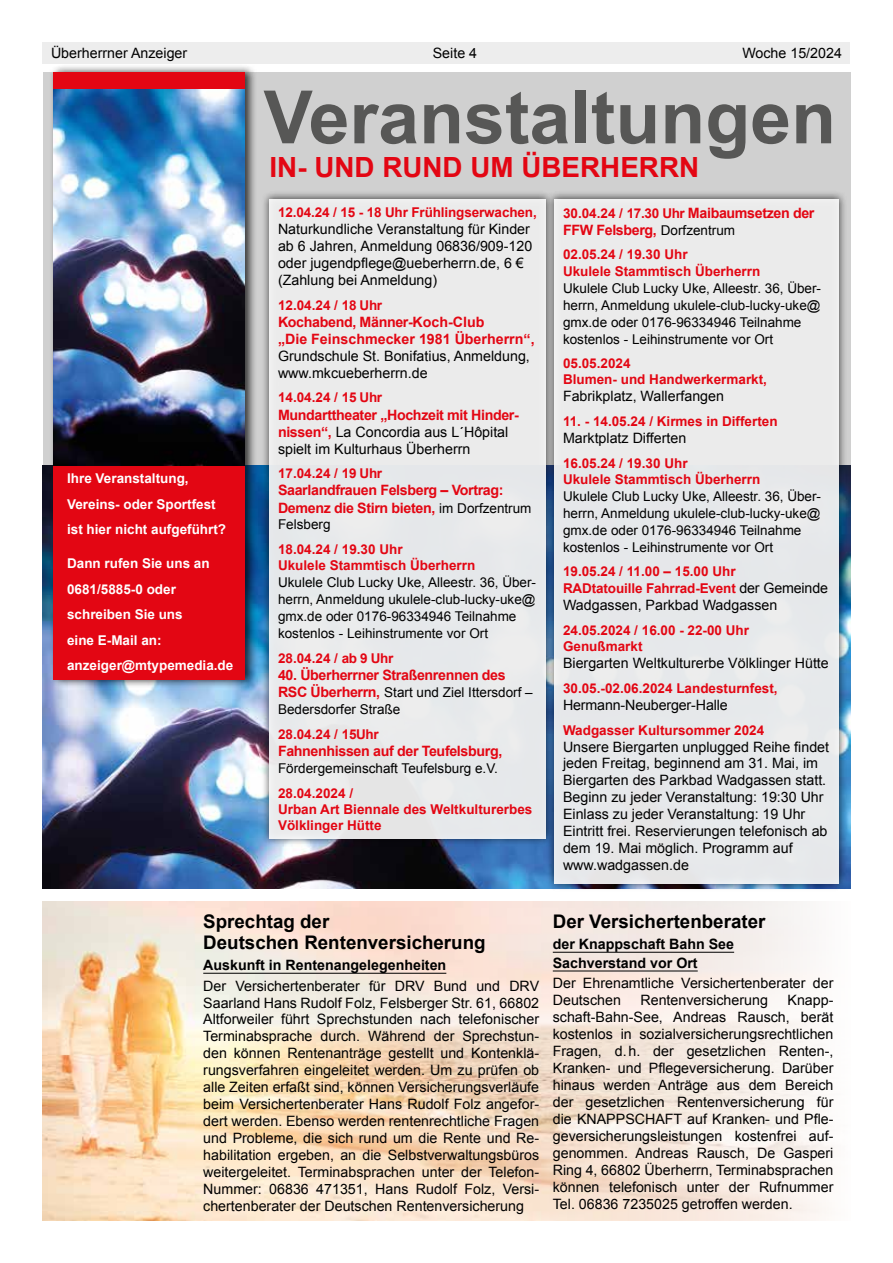
<style>
.page{position:relative;width:893px;height:1263px;background:#fff}
.page>*{position:absolute;margin:0;border:0;box-sizing:border-box;transform-origin:0 0}
.t1{font:700 73.5px "Arial";color:#575756}
.t2{font:700 27.75px "Arial";color:#e30613}
.t3{font:700 18.75px/21px "Arial";color:#000}
.t4{font:14.25px/17px "Arial";color:#000}
.t5{font:700 14.25px/17.1px "Arial";letter-spacing:-.025em;color:#e30613}
.t6{font:700 14.25px/18.8px "Arial";color:#000}
.t7{font:700 14.25px/17.1px "Arial";color:#e30613}
.t8{font:13.5px/17px "Arial";color:#000}
.t9{font:700 13.5px/16.2px "Arial";color:#e30613}
.t10{font:700 13.5px/25.5px "Arial";color:#fff}
.t11{font:700 13.5px "Arial";letter-spacing:-.025em;color:#e30613}
.s1{font-size:14.25px}
.s2{font-weight:400;font-size:13.5px;color:#000}
.s3{font-weight:400;font-size:14.25px;color:#000}
.s4{font-weight:700;color:#e30613}
.s5{font-weight:700;font-size:14.25px;color:#e30613}
</style>
<div class="page">
<div style="left:43px;top:43px;width:807px;height:21px;background:#ededed"></div>
<img style="left:43px;top:901px;width:789px;height:319px">
<hr style="left:553px;top:952px;width:181px;height:1px;background:#000">
<hr style="left:553px;top:971px;width:145px;height:1px;background:#000">
<div style="left:43px;top:72px;width:807px;height:608px;background:#d0d0d0"></div>
<img style="left:43px;top:466px;width:807px;height:423px">
<div style="left:261px;top:191px;width:293px;height:656px;background:#000;opacity:.75"></div>
<div style="left:269px;top:199px;width:277px;height:639px;background:#ebebeb"></div>
<div style="left:546px;top:191px;width:302px;height:700px;background:#000;opacity:.75"></div>
<div style="left:554px;top:199px;width:285px;height:684px;background:#e7e9eb"></div>
<div style="left:49px;top:64px;width:208px;height:624px;background:#000;opacity:.75"></div>
<div style="left:53px;top:72px;width:191px;height:608px;background:#e30613"></div>
<img style="left:53px;top:90px;width:191px;height:376px">
<hr style="left:203px;top:973px;width:243px;height:1px;background:#000">
<p class="t4" style="left:51px;top:45px;width:138px">Überherrner Anzeiger</p>
<p class="t4" style="left:433px;top:45px;width:46px">Seite 4</p>
<p class="t4" style="left:742px;top:45px;width:101px">Woche 15/2024</p>
<p class="t10" style="left:67px;top:466px;width:161px">Ihre Veranstaltung,<br>Vereins- oder Sportfest ist hier nicht aufgeführt?</p>
<p class="t10" style="left:67px;top:551px;width:168px">Dann rufen Sie uns an<br>0681/5885-0 oder schreiben Sie uns<br>eine E-Mail an: anzeiger@mtypemedia.de</p>
<h1 class="t1" style="left:264px;top:69px;width:574px">Veranstaltungen</h1>
<h2 class="t2" style="left:269px;top:148px;width:431px">IN- UND RUND UM ÜBERHERRN</h2>
<p class="t11" style="left:563px;top:204px;width:253px">30.04.24 / 17.30 Uhr <span class="s1">Maibaumsetzen der</span></p>
<p class="t5" style="left:563px;top:222px;width:174px">FFW Felsberg, <span class="s2">Dorfzentrum</span></p>
<p class="t9" style="left:563px;top:247px;width:199px">02.05.24 / 19.30 Uhr<br>Ukulele Stammtisch Überherrn</p>
<p class="t8" style="left:563px;top:280px;width:260px">Ukulele Club Lucky Uke, Alleestr. 36, Über&shy;herrn, Anmeldung ukulele-club-lucky-uke@ gmx.de oder 0176-96334946 Teilnahme kostenlos - Leihinstrumente vor Ort</p>
<p class="t9" style="left:563px;top:356px;width:206px">05.05.2024<br>Blumen- und Handwerkermarkt,</p>
<p class="t4" style="left:563px;top:388px;width:163px">Fabrikplatz, Wallerfangen</p>
<p class="t9" style="left:563px;top:414px;width:216px">11. - 14.05.24 / Kirmes in Differten</p>
<p class="t4" style="left:563px;top:430px;width:125px">Marktplatz Differten</p>
<p class="t9" style="left:563px;top:455px;width:199px">16.05.24 / 19.30 Uhr<br>Ukulele Stammtisch Überherrn</p>
<p class="t8" style="left:563px;top:488px;width:260px">Ukulele Club Lucky Uke, Alleestr. 36, Über&shy;herrn, Anmeldung ukulele-club-lucky-uke@ gmx.de oder 0176-96334946 Teilnahme kostenlos - Leihinstrumente vor Ort</p>
<p class="t9" style="left:563px;top:564px;width:267px;line-height:17px">19.05.24 / 11.00 – 15.00 Uhr<br>RADtatouille Fahrrad-Event <span class="s3">der Gemeinde</span></p>
<p class="t4" style="left:563px;top:597px;width:216px">Wadgassen, Parkbad Wadgassen</p>
<p class="t9" style="left:563px;top:623px;width:188px">24.05.2024 / 16.00 - 22-00 Uhr<br>Genußmarkt</p>
<p class="t4" style="left:563px;top:655px;width:267px">Biergarten Weltkulturerbe Völklinger Hütte</p>
<p class="t9" style="left:563px;top:680px;width:216px">30.05.-02.06.2024 Landesturnfest,</p>
<p class="t4" style="left:563px;top:696px;width:166px">Hermann-Neuberger-Halle</p>
<p class="t9" style="left:563px;top:722px;width:203px">Wadgasser Kultursommer 2024</p>
<p class="t4" style="left:563px;top:738px;width:268px">Unsere Biergarten unplugged Reihe findet jeden Freitag, beginnend am 31. Mai, im Biergarten des Parkbad Wadgassen statt.<br>Beginn zu jeder Veranstaltung: 19:30 Uhr Einlass zu jeder Veranstaltung: 19 Uhr Eintritt frei. Reservierungen telefonisch ab dem 19. Mai möglich. Programm auf www.wadgassen.de</p>
<p class="t9" style="left:278px;top:205px;width:260px">12.04.24 / 15 - 18 Uhr Frühlingserwachen,</p>
<p class="t4" style="left:278px;top:221px;width:256px">Naturkundliche Veranstaltung für Kinder ab 6 Jahren, Anmeldung 06836/909-120 oder jugendpflege@ueberherrn.de, 6 € (Zahlung bei Anmeldung)</p>
<p class="t9" style="left:278px;top:297px;width:106px">12.04.24 / 18 Uhr</p>
<p class="t7" style="left:278px;top:314px;width:258px">Kochabend, Männer-Koch-Club<br>„Die Feinschmecker 1981 Überherrn“,</p>
<p class="t4" style="left:278px;top:347px;width:253px">Grundschule St. Bonifatius, Anmeldung, www.mkcueberherrn.de</p>
<p class="t9" style="left:278px;top:390px;width:106px">14.04.24 / 15 Uhr</p>
<p class="t4" style="left:278px;top:406px;width:242px"><span class="s4">Mundarttheater „Hochzeit mit Hinder&shy;nissen“,</span> La Concordia aus L´Hôpital spielt im Kulturhaus Überherrn</p>
<p class="t9" style="left:278px;top:466px;width:106px">17.04.24 / 19 Uhr</p>
<p class="t5" style="left:278px;top:482px;width:255px">Saarlandfrauen Felsberg – Vortrag:<br>Demenz die Stirn bieten, <span class="s2">im Dorfzentrum</span></p>
<p class="t8" style="left:278px;top:516px;width:54px">Felsberg</p>
<p class="t9" style="left:278px;top:542px;width:199px">18.04.24 / 19.30 Uhr<br>Ukulele Stammtisch Überherrn</p>
<p class="t8" style="left:278px;top:574px;width:260px">Ukulele Club Lucky Uke, Alleestr. 36, Über&shy;herrn, Anmeldung ukulele-club-lucky-uke@ gmx.de oder 0176-96334946 Teilnahme kostenlos - Leihinstrumente vor Ort</p>
<p class="t9" style="left:278px;top:650px;width:117px">28.04.24 / ab 9 Uhr</p>
<p class="t5" style="left:278px;top:667px;width:229px">40. Überherrner Straßenrennen des</p>
<p class="t8" style="left:278px;top:684px;width:256px"><span class="s5">RSC Überherrn,</span> Start und Ziel Ittersdorf –<br>Bedersdorfer Straße</p>
<p class="t11" style="left:278px;top:725px;width:102px">28.04.24 / 15Uhr</p>
<p class="t5" style="left:278px;top:743px;width:226px">Fahnenhissen auf der Teufelsburg,</p>
<p class="t8" style="left:278px;top:760px;width:221px">Fördergemeinschaft Teufelsburg e.V.</p>
<p class="t9" style="left:278px;top:785px;width:256px">28.04.2024 /<br>Urban Art Biennale des Weltkulturerbes<br>Völklinger Hütte</p>
<h3 class="t3" style="left:203px;top:911px;width:284px">Sprechtag der<br>Deutschen Rentenversicherung</h3>
<p class="t6" style="left:203px;top:956px;width:245px">Auskunft in Rentenangelegenheiten</p>
<p class="t4" style="left:203px;top:977px;width:337px;text-align:justify">Der Versichertenberater für DRV Bund und DRV Saarland Hans Rudolf Folz, Felsberger Str. 61, 66802<br>Altforweiler führt Sprechstunden nach telefonischer Terminabsprache durch. Während der Sprechstun&shy;den können Rentenanträge gestellt und Kontenklä&shy;rungsverfahren eingeleitet werden. Um zu prüfen ob alle Zeiten erfaßt sind, können Versicherungsverläufe beim Versichertenberater Hans Rudolf Folz angefor&shy;dert werden. Ebenso werden rentenrechtliche Fragen und Probleme, die sich rund um die Rente und Re&shy;habilitation ergeben, an die Selbstverwaltungsbüros weitergeleitet. Terminabsprachen unter der Telefon-Nummer: 06836 471351, Hans Rudolf Folz, Versi&shy;chertenberater der Deutschen Rentenversicherung</p>
<h3 class="t3" style="left:553px;top:911px;width:214px">Der Versichertenberater</h3>
<p class="t6" style="left:553px;top:935px;width:183px">der Knappschaft Bahn See<br>Sachverstand vor Ort</p>
<p class="t4" style="left:553px;top:975px;width:282px">Der Ehrenamtliche Versichertenberater der<br>Deutschen</p>
<p class="t4" style="left:553px;top:992px;width:282px;text-align:justify;text-indent:235px">Knapp&shy;schaft-Bahn-See, Andreas Rausch, berät kostenlos in sozialversicherungsrechtlichen Fragen, d.h. der gesetzlichen Renten-, Kranken- und Pflegeversicherung. Darüber hinaus werden Anträge aus dem Bereich der gesetzlichen Rentenversicherung für die KNAPPSCHAFT auf Kranken- und Pfle&shy;geversicherungsleistungen kostenfrei auf&shy;genommen. Andreas Rausch, De Gasperi Ring 4, 66802 Überherrn, Terminabsprachen können telefonisch unter der Rufnummer Tel. 06836 7235025 getroffen werden.</p>
<p class="t4" style="left:640px;top:992px;width:129px">Rentenversicherung</p>
</div>
